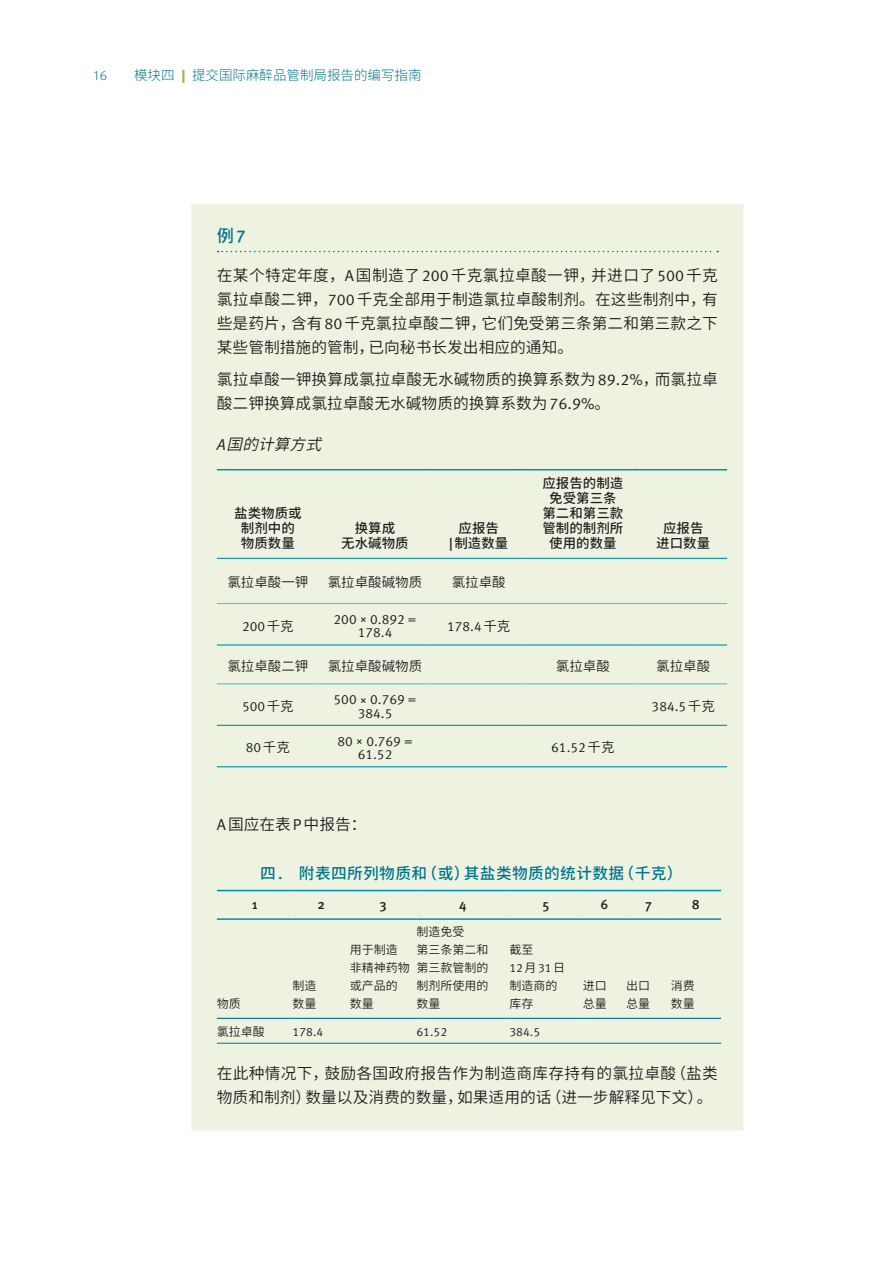
<style>
.page{position:relative;width:893px;height:1263px;background:#fff}
.page>*{position:absolute;margin:0;border:0;box-sizing:border-box;transform-origin:0 0}
.Box_head{font:17.25px "Resource Han Rounded CN Medium";color:#00758c}
.Box_copy_new{font:15.75px/24px "Resource Han Rounded CN Normal";color:#231f20}
.Box_head_2_centred{font:15.75px "Resource Han Rounded CN Medium";letter-spacing:.02em;color:#00758c}
.Box_copy_new_italic{font:italic 15.75px "Resource Han Rounded CN Normal";color:#231f20}
.table_text_2{font:13.5px/13.5px "Meta OT Norm";color:#231f20;text-align:center}
.table_header_in_box{font:13.5px/15px "Resource Han Rounded CN Medium";color:#231f20;text-align:center}
.table_text_2-2{font:13.5px "Resource Han Rounded CN Normal";color:#231f20}
.t1{font:13.5px "Resource Han Rounded CN Light";color:#00758c}
.table_header_in_box-2{font:500 13.5px "Meta OT";color:#231f20}
.tab_text_with_hypen_8pt{font:12px/18px "Resource Han Rounded CN Normal";color:#231f20}
.tab_text_with_hypen_8pt-2{font:12px "Meta OT Norm";color:#231f20}
.s1{font-family:"Meta OT";font-weight:300}
.s2{font-family:"Meta OT";font-weight:900;color:#97bc5a}
.s3{font-family:"Meta OT";font-weight:500}
.s4{font-family:"Meta OT Norm"}
.s5{font-family:"Meta OT Norm Ita";font-style:normal}
.s6{font-family:"Resource Han Rounded CN Normal"}
</style>
<div class="page">
<div style="left:191px;top:204px;width:552px;height:926px;background:#edf2e1"></div>
<svg style="left:218px;top:251px;width:500px;height:1px"></svg>
<hr style="left:217px;top:469px;width:102px;height:1px;background:#0090ab">
<hr style="left:319px;top:469px;width:112px;height:1px;background:#0090ab">
<hr style="left:431px;top:469px;width:95px;height:1px;background:#0090ab">
<hr style="left:526px;top:469px;width:113px;height:1px;background:#0090ab">
<hr style="left:639px;top:469px;width:88px;height:1px;background:#0090ab">
<hr style="left:319px;top:683px;width:112px;height:1px;background:#68bcce">
<hr style="left:431px;top:683px;width:95px;height:1px;background:#68bcce">
<hr style="left:526px;top:683px;width:113px;height:1px;background:#68bcce">
<hr style="left:639px;top:683px;width:88px;height:1px;background:#68bcce">
<hr style="left:319px;top:725px;width:112px;height:1px;background:#0090ab">
<hr style="left:431px;top:725px;width:95px;height:1px;background:#0090ab">
<hr style="left:526px;top:725px;width:113px;height:1px;background:#0090ab">
<hr style="left:639px;top:725px;width:88px;height:1px;background:#0090ab">
<hr style="left:217px;top:766px;width:102px;height:1px;background:#0090ab">
<hr style="left:319px;top:766px;width:112px;height:1px;background:#0090ab">
<hr style="left:431px;top:766px;width:95px;height:1px;background:#0090ab">
<hr style="left:526px;top:766px;width:113px;height:1px;background:#0090ab">
<hr style="left:639px;top:766px;width:88px;height:1px;background:#0090ab">
<hr style="left:217px;top:558px;width:102px;height:1px;background:#0090ab">
<hr style="left:319px;top:558px;width:112px;height:1px;background:#0090ab">
<hr style="left:431px;top:558px;width:95px;height:1px;background:#0090ab">
<hr style="left:526px;top:558px;width:113px;height:1px;background:#0090ab">
<hr style="left:639px;top:558px;width:88px;height:1px;background:#0090ab">
<hr style="left:217px;top:603px;width:102px;height:1px;background:#68bcce">
<hr style="left:319px;top:603px;width:112px;height:1px;background:#68bcce">
<hr style="left:431px;top:603px;width:95px;height:1px;background:#68bcce">
<hr style="left:526px;top:603px;width:113px;height:1px;background:#68bcce">
<hr style="left:639px;top:603px;width:88px;height:1px;background:#68bcce">
<hr style="left:217px;top:644px;width:102px;height:1px;background:#0090ab">
<hr style="left:319px;top:644px;width:112px;height:1px;background:#0090ab">
<hr style="left:431px;top:644px;width:95px;height:1px;background:#0090ab">
<hr style="left:526px;top:644px;width:113px;height:1px;background:#0090ab">
<hr style="left:639px;top:644px;width:88px;height:1px;background:#0090ab">
<hr style="left:217px;top:725px;width:102px;height:1px;background:#0090ab">
<hr style="left:217px;top:683px;width:102px;height:1px;background:#68bcce">
<hr style="left:217px;top:1018px;width:76px;height:1px;background:#00758c">
<hr style="left:293px;top:1018px;width:57px;height:1px;background:#00758c">
<hr style="left:217px;top:890px;width:76px;height:1px;background:#0090ab">
<hr style="left:293px;top:890px;width:57px;height:1px;background:#0090ab">
<hr style="left:350px;top:890px;width:66px;height:1px;background:#0090ab">
<hr style="left:416px;top:890px;width:93px;height:1px;background:#0090ab">
<hr style="left:509px;top:890px;width:74px;height:1px;background:#0090ab">
<hr style="left:583px;top:890px;width:43px;height:1px;background:#0090ab">
<hr style="left:626px;top:890px;width:45px;height:1px;background:#0090ab">
<hr style="left:671px;top:890px;width:50px;height:1px;background:#0090ab">
<hr style="left:217px;top:918px;width:76px;height:2px;background:#0090ab">
<hr style="left:293px;top:918px;width:57px;height:2px;background:#0090ab">
<hr style="left:350px;top:918px;width:66px;height:2px;background:#0090ab">
<hr style="left:416px;top:918px;width:93px;height:2px;background:#0090ab">
<hr style="left:509px;top:918px;width:74px;height:2px;background:#0090ab">
<hr style="left:583px;top:918px;width:43px;height:2px;background:#0090ab">
<hr style="left:626px;top:918px;width:45px;height:2px;background:#0090ab">
<hr style="left:671px;top:918px;width:50px;height:2px;background:#0090ab">
<hr style="left:350px;top:1018px;width:66px;height:1px;background:#00758c">
<hr style="left:217px;top:1043px;width:76px;height:1px;background:#0090ab">
<hr style="left:293px;top:1043px;width:57px;height:1px;background:#0090ab">
<hr style="left:350px;top:1043px;width:66px;height:1px;background:#0090ab">
<hr style="left:416px;top:1043px;width:93px;height:1px;background:#0090ab">
<hr style="left:509px;top:1043px;width:74px;height:1px;background:#0090ab">
<hr style="left:583px;top:1043px;width:43px;height:1px;background:#0090ab">
<hr style="left:626px;top:1043px;width:45px;height:1px;background:#0090ab">
<hr style="left:671px;top:1043px;width:50px;height:1px;background:#0090ab">
<hr style="left:416px;top:1018px;width:93px;height:1px;background:#00758c">
<hr style="left:509px;top:1018px;width:74px;height:1px;background:#00758c">
<hr style="left:583px;top:1018px;width:43px;height:1px;background:#00758c">
<hr style="left:626px;top:1018px;width:45px;height:1px;background:#00758c">
<hr style="left:671px;top:1018px;width:50px;height:1px;background:#00758c">
<p class="t1" style="left:94px;top:67px;width:330px"><span class="s1">16</span>　　模块四 <span class="s2">|</span> 提交国际麻醉品管制局报告的编写指南</p>
<p class="Box_head" style="left:217px;top:226px;width:30px">例<span class="s3">7</span></p>
<p class="Box_copy_new" style="left:217px;top:263px;width:503px;text-align:justify">在某个特定年度，<span class="s4">A</span>国制造了<span class="s4">200</span>千克氯拉卓酸一钾，并进口了<span class="s4">500</span>千克氯拉卓酸二钾，<span class="s4">700</span>千克全部用于制造氯拉卓酸制剂。在这些制剂中，有些是药片，含有<span class="s4">80</span>千克氯拉卓酸二钾，它们免受第三条第二和第三款之下某些管制措施的管制，已向秘书长发出相应的通知。</p>
<p class="Box_copy_new" style="left:217px;top:368px;width:502px">氯拉卓酸一钾换算成氯拉卓酸无水碱物质的换算系数为<span class="s4">89.2%</span>，而氯拉卓酸二钾换算成氯拉卓酸无水碱物质的换算系数为<span class="s4">76.9%</span>。</p>
<p class="Box_copy_new_italic" style="left:217px;top:435px;width:115px"><span class="s5">A</span> 国的计算方式</p>
<p class="table_header_in_box" style="left:234px;top:506px;width:69px">盐类物质或制剂中的物质数量</p>
<p class="table_header_in_box" style="left:341px;top:521px;width:69px">换算成<br>无水碱物质</p>
<p class="table_header_in_box" style="left:449px;top:521px;width:61px">应报告<br><span class="s3">|</span>制造数量</p>
<p class="table_header_in_box" style="left:542px;top:476px;width:82px">应报告的制造免受第三条第二和第三款管制的制剂所使用的数量</p>
<p class="table_header_in_box" style="left:656px;top:521px;width:55px">应报告进口数量</p>
<p class="table_text_2-2" style="left:227px;top:575px;width:82px">氯拉卓酸一钾</p>
<p class="table_text_2-2" style="left:328px;top:575px;width:96px">氯拉卓酸碱物质</p>
<p class="table_text_2-2" style="left:452px;top:575px;width:55px">氯拉卓酸</p>
<p class="table_text_2" style="left:242px;top:619px;width:53px">200<span class="s6">千克</span></p>
<p class="table_text_2" style="left:334px;top:613px;width:84px">200 × 0.892 =<br>178.4</p>
<p class="table_text_2" style="left:447px;top:619px;width:65px">178.4<span class="s6">千克</span></p>
<p class="table_text_2-2" style="left:227px;top:658px;width:82px">氯拉卓酸二钾</p>
<p class="table_text_2-2" style="left:328px;top:658px;width:96px">氯拉卓酸碱物质</p>
<p class="table_text_2-2" style="left:556px;top:658px;width:55px">氯拉卓酸</p>
<p class="table_text_2-2" style="left:656px;top:658px;width:55px">氯拉卓酸</p>
<p class="table_text_2" style="left:242px;top:700px;width:53px">500<span class="s6">千克</span></p>
<p class="table_text_2" style="left:334px;top:693px;width:84px">500 × 0.769 =<br>384.5</p>
<p class="table_text_2" style="left:652px;top:700px;width:65px">384.5<span class="s6">千克</span></p>
<p class="table_text_2" style="left:246px;top:741px;width:46px">80<span class="s6">千克</span></p>
<p class="table_text_2" style="left:337px;top:734px;width:77px">80 × 0.769 =<br>61.52</p>
<p class="table_text_2" style="left:551px;top:741px;width:65px">61.52<span class="s6">千克</span></p>
<p class="Box_copy_new" style="left:217px;top:812px;width:151px"><span class="s4">A</span>国应在表<span class="s4">P</span>中报告：</p>
<p class="Box_head_2_centred" style="left:260px;top:865px;width:424px">四<span class="s3">.</span>　附表四所列物质和（或）其盐类物质的统计数据（千克）</p>
<p class="table_header_in_box-2" style="left:252px;top:896px;width:7px">1</p>
<p class="table_header_in_box-2" style="left:317px;top:896px;width:9px">2</p>
<p class="table_header_in_box-2" style="left:380px;top:896px;width:9px">3</p>
<p class="table_header_in_box-2" style="left:459px;top:896px;width:9px">4</p>
<p class="table_header_in_box-2" style="left:543px;top:896px;width:9px">5</p>
<p class="table_header_in_box-2" style="left:600px;top:896px;width:9px">6</p>
<p class="table_header_in_box-2" style="left:645px;top:896px;width:8px">7</p>
<p class="table_header_in_box-2" style="left:692px;top:896px;width:10px">8</p>
<p class="tab_text_with_hypen_8pt" style="left:217px;top:995px;width:25px">物质</p>
<p class="tab_text_with_hypen_8pt" style="left:293px;top:977px;width:25px">制造数量</p>
<p class="tab_text_with_hypen_8pt" style="left:416px;top:923px;width:73px">制造免受<br>第三条第二和第三款管制的制剂所使用的数量</p>
<p class="tab_text_with_hypen_8pt" style="left:350px;top:941px;width:62px">用于制造非精神药物或产品的数量</p>
<p class="tab_text_with_hypen_8pt" style="left:509px;top:941px;width:57px">截至<br><span class="s4">12</span>月<span class="s4">31</span>日制造商的库存</p>
<p class="tab_text_with_hypen_8pt" style="left:583px;top:977px;width:25px">进口总量</p>
<p class="tab_text_with_hypen_8pt" style="left:626px;top:977px;width:25px">出口总量</p>
<p class="tab_text_with_hypen_8pt" style="left:671px;top:977px;width:25px">消费数量</p>
<p class="tab_text_with_hypen_8pt" style="left:217px;top:1022px;width:49px">氯拉卓酸</p>
<p class="tab_text_with_hypen_8pt-2" style="left:293px;top:1024px;width:32px">178.4</p>
<p class="tab_text_with_hypen_8pt-2" style="left:416px;top:1024px;width:32px">61.52</p>
<p class="tab_text_with_hypen_8pt-2" style="left:509px;top:1024px;width:32px">384.5</p>
<p class="Box_copy_new" style="left:217px;top:1061px;width:502px">在此种情况下，鼓励各国政府报告作为制造商库存持有的氯拉卓酸（盐类物质和制剂）数量以及消费的数量，如果适用的话（进一步解释见下文）。</p>
</div>
